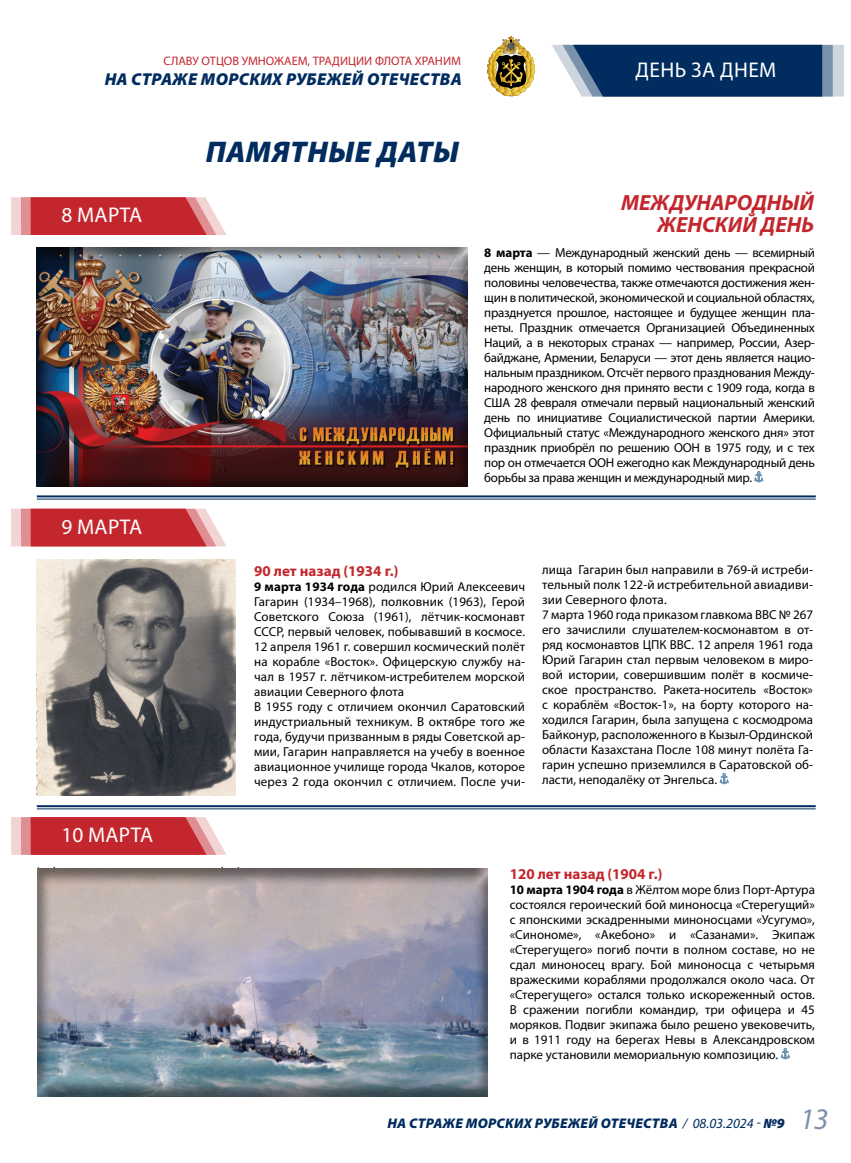
<style>
.page{position:relative;width:851px;height:1163px;background:#fff}
.page>*{position:absolute;margin:0;border:0;box-sizing:border-box;transform-origin:0 0}
.t1{font:italic 900 30px "Myriad Pro";letter-spacing:.02em;color:#002c5f}
.t2{font:italic 700 22px/22px "Myriad Pro";color:#c3272d;text-align:right}
.t3{font:21.3px "Myriad Pro";letter-spacing:.02em;color:#fff}
.t4{font:italic 900 17.2px "Myriad Pro";letter-spacing:.02em;color:#002c5f}
.t5{font:700 15px "Myriad Pro";color:#c3272d}
.t6{font:italic 900 14px "Myriad Pro";letter-spacing:.02em;color:#002c5f}
.t7{font:13px/15px "Myriad Pro";letter-spacing:.005em;color:#000;text-align:justify}
.t8{font:12.3px "Myriad Pro";color:#c3272d}
.s1{font-weight:700}
.s2{font-weight:400}
.s3{font-weight:400;font-size:30px}
</style>
<div class="page">
<svg style="left:487px;top:36px;width:48px;height:61px"></svg>
<svg style="left:552px;top:45px;width:291px;height:52px;background:#264b76"></svg>
<hr style="left:37px;top:495px;width:778px;height:2px;background:#002c5f">
<hr style="left:37px;top:498px;width:778px;height:1px;background:#002c5f">
<hr style="left:37px;top:805px;width:778px;height:2px;background:#002c5f">
<hr style="left:37px;top:808px;width:778px;height:1px;background:#002c5f">
<svg style="left:11px;top:817px;width:215px;height:37px;background:#cc4b50"></svg>
<svg style="left:11px;top:508px;width:215px;height:38px;background:#cd4d52"></svg>
<svg style="left:11px;top:197px;width:215px;height:38px;background:#cd4b50"></svg>
<svg style="left:781px;top:1048px;width:8px;height:11px"></svg>
<svg style="left:719px;top:773px;width:9px;height:11px"></svg>
<img style="left:36px;top:559px;width:199px;height:236px">
<div style="left:37px;top:247px;width:430px;height:240px;background:#000;opacity:.5"></div>
<svg style="left:754px;top:471px;width:9px;height:11px"></svg>
<div style="left:29px;top:862px;width:467px;height:234px;background:#000;opacity:.5"></div>
<p class="t8" style="left:163px;top:53px;width:299px">СЛАВУ ОТЦОВ УМНОЖАЕМ, ТРАДИЦИИ ФЛОТА ХРАНИМ</p>
<h3 class="t4" style="left:105px;top:70px;width:358px">НА СТРАЖЕ МОРСКИХ РУБЕЖЕЙ ОТЕЧЕСТВА</h3>
<h3 class="t3" style="left:61px;top:202px;width:82px">8 МАРТА</h3>
<h1 class="t1" style="left:206px;top:135px;width:254px">ПАМЯТНЫЕ ДАТЫ</h1>
<h3 class="t3" style="left:61px;top:513px;width:82px">9 МАРТА</h3>
<h3 class="t3" style="left:635px;top:57px;width:142px">ДЕНЬ ЗА ДНЕМ</h3>
<h2 class="t2" style="left:621px;top:191px;width:194px">МЕЖДУНАРОДНЫЙ<br>ЖЕНСКИЙ ДЕНЬ</h2>
<p class="t7" style="left:484px;top:245px;width:332px"><span class="s1">8 марта</span> — Международный женский день — всемирный день женщин, в который помимо чествования прекрасной половины человечества, также отмечаются достижения жен&shy;щин в политической, экономической и социальной областях, празднуется прошлое, настоящее и будущее женщин пла&shy;неты. Праздник отмечается Организацией Объединенных Наций, а в некоторых странах — например, России, Азер&shy;байджане, Армении, Беларуси — этот день является нацио&shy;нальным праздником. Отсчёт первого празднования Между&shy;народного женского дня принято вести с 1909 года, когда в США 28 февраля отмечали первый национальный женский день по инициативе Социалистической партии Америки.<br>Официальный статус «Международного женского дня» этот праздник приобрёл по решению ООН в 1975 году, и с тех пор он отмечается ООН ежегодно как Международный день борьбы за права женщин и международный мир.</p>
<h3 class="t3" style="left:61px;top:821px;width:93px">10 МАРТА</h3>
<p class="t5" style="left:254px;top:560px;width:146px">90 лет назад (1934 г.)</p>
<p class="t7" style="left:254px;top:578px;width:272px;text-align:left"><span class="s1">9 марта 1934 года</span> родился Юрий Алексеевич Гагарин (1934–1968), полковник (1963), Герой Советского Союза (1961), лётчик-космонавт СССР, первый человек, побывавший в космосе.<br>12 апреля 1961 г. совершил космический полёт на корабле «Восток». Офицерскую службу на&shy;чал в 1957 г. лётчиком-истребителем морской авиации Северного флота<br>В 1955 году с отличием окончил Саратовский индустриальный техникум. В октябре того же года, будучи призванным в ряды Советской ар&shy;мии, Гагарин направляется на учебу в военное авиационное училище города Чкалов, которое через 2 года окончил с отличием. После учи-</p>
<p class="t7" style="left:542px;top:562px;width:272px;text-align:left">лища Гагарин был направили в 769-й истреби&shy;тельный полк 122-й истребительной авиадиви&shy;зии Северного флота.<br>7 марта 1960 года приказом главкома ВВС № 267 его зачислили слушателем-космонавтом в от&shy;ряд космонавтов ЦПК ВВС. 12 апреля 1961 года Юрий Гагарин стал первым человеком в миро&shy;вой истории, совершившим полёт в космиче&shy;ское пространство. Ракета-носитель «Восток» с кораблём «Восток-1», на борту которого на&shy;ходился Гагарин, была запущена с космодрома Байконур, расположенного в Кызыл-Ординской области Казахстана После 108 минут полёта Га&shy;гарин успешно приземлился в Саратовской об&shy;ласти, неподалёку от Энгельса.</p>
<p class="t5" style="left:509px;top:864px;width:154px">120 лет назад (1904 г.)</p>
<p class="t7" style="left:509px;top:882px;width:307px"><span class="s1">10 марта 1904 года</span> в Жёлтом море близ Порт-Артура состоялся героический бой миноносца «Стерегущий» с японскими эскадренными миноносцами «Усугумо», «Синономе», «Акебоно» и «Сазанами». Экипаж «Стерегущего» погиб почти в полном составе, но не сдал миноносец врагу. Бой миноносца с четырьмя вражескими кораблями продолжался около часа. От «Стерегущего» остался только искореженный остов.<br>В сражении погибли командир, три офицера и 45 моряков. Подвиг экипажа было решено увековечить, и в 1911 году на берегах Невы в Александровском парке установили мемориальную композицию.</p>
<p class="t6" style="left:387px;top:1114px;width:442px">НА СТРАЖЕ МОРСКИХ РУБЕЖЕЙ ОТЕЧЕСТВА <span class="s2">/ 08.03.2024 -</span> №9 <span class="s3">13</span></p>
</div>
